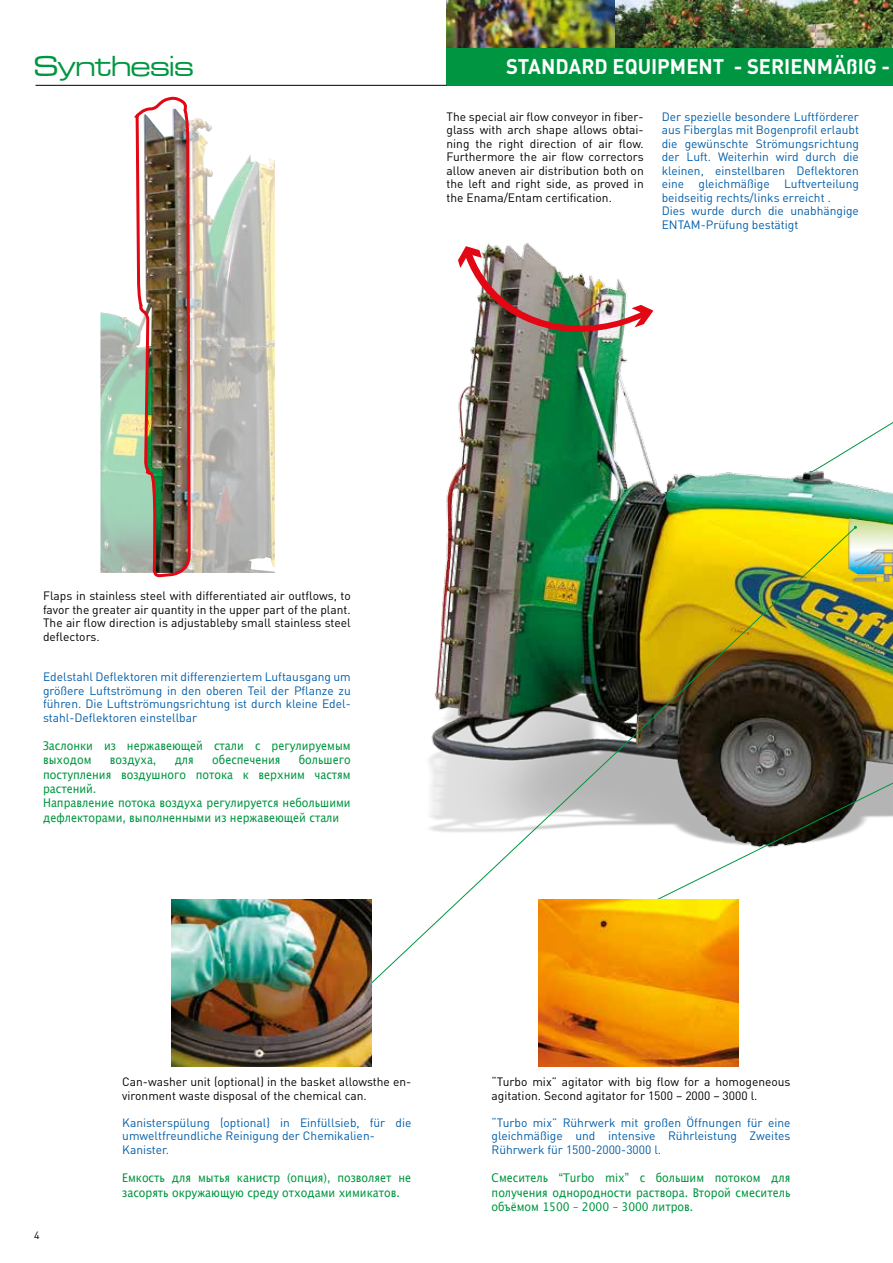
<style>
.page{position:relative;width:893px;height:1263px;background:#fff}
.page>*{position:absolute;margin:0;border:0;box-sizing:border-box;transform-origin:0 0}
.t1{font:500 expanded 30px "Microgramma Com";color:#009641}
.t2{font:700 21px "DIN";color:#fff;scale:.96 1}
.t3{font:12px/13.5px "DIN";color:#005da9;text-align:justify}
.t4{font:12px/13.5px "DIN";color:#000;text-align:justify}
.t5{font:12px/14.4px "Lucida Grande";color:#009641;scale:.9 1}
.t6{font:10.5px "DIN";color:#000}
</style>
<div class="page">
<img style="left:446px;top:0;width:447px;height:48px">
<div style="left:446px;top:48px;width:447px;height:38px;background:#009641"></div>
<hr style="left:36px;top:85px;width:410px;height:1px;background:#000">
<img style="left:446px;top:242px;width:447px;height:461px">
<img style="left:846px;top:518px;width:47px;height:79px">
<img style="left:100px;top:118px;width:175px;height:455px">
<svg style="left:856px;top:703px;width:37px;height:127px;background:#8f8870"></svg>
<img style="left:539px;top:998px;width:200px;height:68px">
<img style="left:355px;top:526px;width:501px;height:472px">
<img style="left:134px;top:96px;width:58px;height:971px">
<img style="left:458px;top:246px;width:195px;height:89px">
<img style="left:172px;top:900px;width:200px;height:166px">
<h1 class="t1" style="left:34px;top:47px;width:161px">Synthesis</h1>
<h2 class="t2" style="left:506px;top:53px;width:401px">STANDARD EQUIPMENT - SERIENMÄßIG -</h2>
<p class="t4" style="left:446px;top:110px;width:199px">The special air flow conveyor in fiber&shy;glass with arch shape allows obtai&shy;ning the right direction of air flow.<br>Furthermore the air flow correctors allow aneven air distribution both on the left and right side, as proved in the Enama/Entam certification.</p>
<p class="t3" style="left:662px;top:110px;width:199px;text-align:left">Der spezielle besondere Luftförderer aus Fiberglas mit Bogenprofil erlaubt die gewünschte Strömungsrichtung der Luft. Weiterhin wird durch die kleinen, einstellbaren Deflektoren eine gleichmäßige Luftverteilung beidseitig rechts/links erreicht .<br>Dies wurde durch die unabhängige ENTAM-Prüfung bestätigt</p>
<p class="t4" style="left:43px;top:589px;width:309px">Flaps in stainless steel with differentiated air outflows, to favor the greater air quantity in the upper part of the plant.<br>The air flow direction is adjustableby small stainless steel deflectors.</p>
<p class="t3" style="left:43px;top:670px;width:309px">Edelstahl Deflektoren mit differenziertem Luftausgang um größere Luftströmung in den oberen Teil der Pflanze zu führen. Die Luftströmungsrichtung ist durch kleine Edel&shy;stahl-Deflektoren einstellbar</p>
<p class="t5" style="left:43px;top:738px;width:343px">Заслонки из нержавеющей стали с регулируемым выходом</p>
<p class="t5" style="left:43px;top:753px;width:343px;text-indent:256px">большего поступления воздушного потока к верхним частям растений.<br>Направление потока воздуха регулируется небольшими дефлекторами, выполненными из нержавеющей стали</p>
<p class="t5" style="left:110px;top:753px;width:53px">воздуха,</p>
<p class="t5" style="left:175px;top:753px;width:23px">для</p>
<p class="t5" style="left:212px;top:753px;width:77px">обеспечения</p>
<p class="t6" style="left:34px;top:1229px;width:7px">4</p>
<p class="t4" style="left:122px;top:1075px;width:291px">Can-washer unit (optional) in the basket allowsthe en&shy;vironment waste disposal of the chemical can.</p>
<p class="t3" style="left:122px;top:1116px;width:291px;text-align:left">Kanisterspülung (optional) in Einfüllsieb, für die umweltfreundliche Reinigung der Chemikalien-<br>Kanister.</p>
<p class="t5" style="left:122px;top:1171px;width:323px">Емкость для мытья канистр (опция), позволяет не засорять окружающую среду отходами химикатов.</p>
<p class="t4" style="left:492px;top:1075px;width:300px">“Turbo mix” agitator with big flow for a homogeneous agitation. Second agitator for 1500 – 2000 – 3000 l.</p>
<p class="t3" style="left:492px;top:1116px;width:300px">“Turbo mix” Rührwerk mit großen Öffnungen für eine gleichmäßige und intensive Rührleistung Zweites Rührwerk für 1500-2000-3000 l.</p>
<p class="t5" style="left:492px;top:1171px;width:334px;text-align:justify">Смеситель “Turbo mix” с большим потоком для получения однородности раствора. Второй смеситель объёмом 1500 – 2000 – 3000 литров.</p>
</div>
